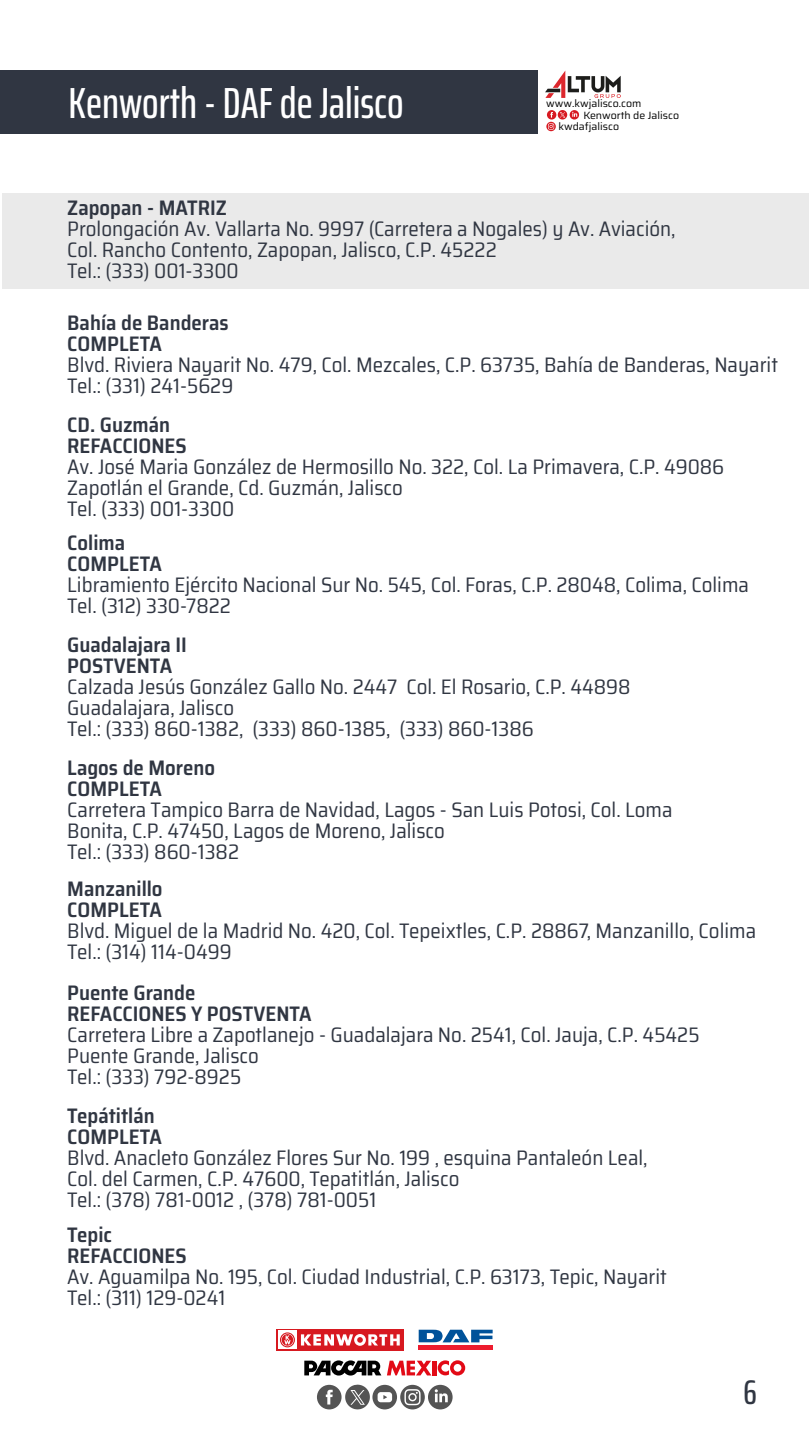
<style>
.page{position:relative;width:810px;height:1441px;background:#fff}
.page>*{position:absolute;margin:0;border:0;box-sizing:border-box;transform-origin:0 0}
.t1{font:500 extra-condensed 43.58px "Saira";color:#fff}
.t2{font:500 extra-condensed 34.28px "Saira";color:#303642}
.t3{font:semi-condensed 21px/21px "Saira";color:#303642}
.t4{font:600 semi-condensed 21px/21px "Saira";color:#303642}
.t5{font:100 10.57px "Saira";color:#000}
</style>
<div class="page">
<div style="left:2px;top:193px;width:806px;height:95px;background:#eaeaea"></div>
<div style="left:0;top:70px;width:538px;height:63px;background:#303642"></div>
<svg style="left:317px;top:1384px;width:136px;height:25px"></svg>
<div style="left:277px;top:1328px;width:127px;height:22px;background:#d71920"></div>
<svg style="left:278px;top:1330px;width:19px;height:18px"></svg>
<svg style="left:280px;top:1332px;width:15px;height:14px"></svg>
<svg style="left:281px;top:1333px;width:13px;height:12px"></svg>
<svg style="left:282px;top:1333px;width:11px;height:12px"></svg>
<svg style="left:284px;top:1335px;width:7px;height:8px"></svg>
<svg style="left:301px;top:1334px;width:99px;height:11px"></svg>
<div style="left:419px;top:1344px;width:74px;height:5px;background:#ed1c2e"></div>
<svg style="left:419px;top:1329px;width:74px;height:12px"></svg>
<svg style="left:387px;top:1360px;width:44px;height:15px"></svg>
<hr style="left:433px;top:1360px;width:4px;height:15px;background:#e20a16">
<svg style="left:438px;top:1360px;width:27px;height:15px"></svg>
<svg style="left:304px;top:1360px;width:77px;height:15px"></svg>
<svg style="left:545px;top:70px;width:76px;height:28px"></svg>
<svg style="left:546px;top:110px;width:33px;height:21px"></svg>
<h1 class="t1" style="left:69px;top:70px;width:337px">Kenworth - DAF de Jalisco</h1>
<p class="t5" style="left:546px;top:95px;width:97px">www.kwjalisco.com</p>
<p class="t5" style="left:583px;top:106px;width:97px">Kenworth de Jalisco</p>
<p class="t5" style="left:559px;top:118px;width:62px">kwdafjalisco</p>
<p class="t4" style="left:67px;top:197px;width:161px">Zapopan - MATRIZ</p>
<p class="t3" style="left:67px;top:217px;width:610px">Prolongación Av. Vallarta No. 9997 (Carretera a Nogales) y Av. Aviación,<br>Col. Rancho Contento, Zapopan, Jalisco, C.P. 45222<br>Tel.: (333) 001-3300</p>
<p class="t4" style="left:67px;top:312px;width:163px">Bahía de Banderas<br>COMPLETA</p>
<p class="t3" style="left:67px;top:354px;width:712px">Blvd. Riviera Nayarit No. 479, Col. Mezcales, C.P. 63735, Bahía de Banderas, Nayarit<br>Tel.: (331) 241-5629</p>
<p class="t4" style="left:67px;top:413px;width:121px">CD. Guzmán<br>REFACCIONES</p>
<p class="t3" style="left:67px;top:455px;width:658px">Av. José Maria González de Hermosillo No. 322, Col. La Primavera, C.P. 49086<br>Zapotlán el Grande, Cd. Guzmán, Jalisco<br>Tel. (333) 001-3300</p>
<p class="t4" style="left:67px;top:531px;width:96px">Colima<br>COMPLETA</p>
<p class="t3" style="left:67px;top:573px;width:683px">Libramiento Ejército Nacional Sur No. 545, Col. Foras, C.P. 28048, Colima, Colima<br>Tel. (312) 330-7822</p>
<p class="t4" style="left:67px;top:634px;width:121px">Guadalajara II<br>POSTVENTA</p>
<p class="t3" style="left:67px;top:675px;width:565px">Calzada Jesús González Gallo No. 2447 Col. El Rosario, C.P. 44898<br>Guadalajara, Jalisco<br>Tel.: (333) 860-1382, (333) 860-1385, (333) 860-1386</p>
<p class="t4" style="left:67px;top:757px;width:149px">Lagos de Moreno<br>COMPLETA</p>
<p class="t3" style="left:67px;top:798px;width:607px">Carretera Tampico Barra de Navidad, Lagos - San Luis Potosi, Col. Loma<br>Bonita, C.P. 47450, Lagos de Moreno, Jalisco<br>Tel.: (333) 860-1382</p>
<p class="t4" style="left:67px;top:877px;width:97px">Manzanillo<br>COMPLETA</p>
<p class="t3" style="left:67px;top:919px;width:690px">Blvd. Miguel de la Madrid No. 420, Col. Tepeixtles, C.P. 28867, Manzanillo, Colima<br>Tel.: (314) 114-0499</p>
<p class="t4" style="left:67px;top:981px;width:246px">Puente Grande<br>REFACCIONES Y POSTVENTA</p>
<p class="t3" style="left:67px;top:1023px;width:634px">Carretera Libre a Zapotlanejo - Guadalajara No. 2541, Col. Jauja, C.P. 45425<br>Puente Grande, Jalisco<br>Tel.: (333) 792-8925</p>
<p class="t4" style="left:67px;top:1105px;width:96px">Tepátitlán<br>COMPLETA</p>
<p class="t3" style="left:67px;top:1146px;width:582px">Blvd. Anacleto González Flores Sur No. 199 , esquina Pantaleón Leal,<br>Col. del Carmen, C.P. 47600, Tepatitlán, Jalisco<br>Tel.: (378) 781-0012 , (378) 781-0051</p>
<p class="t4" style="left:67px;top:1223px;width:121px">Tepic<br>REFACCIONES</p>
<p class="t3" style="left:67px;top:1264px;width:601px">Av. Aguamilpa No. 195, Col. Ciudad Industrial, C.P. 63173, Tepic, Nayarit<br>Tel.: (311) 129-0241</p>
<h2 class="t2" style="left:743px;top:1366px;width:15px">6</h2>
</div>
